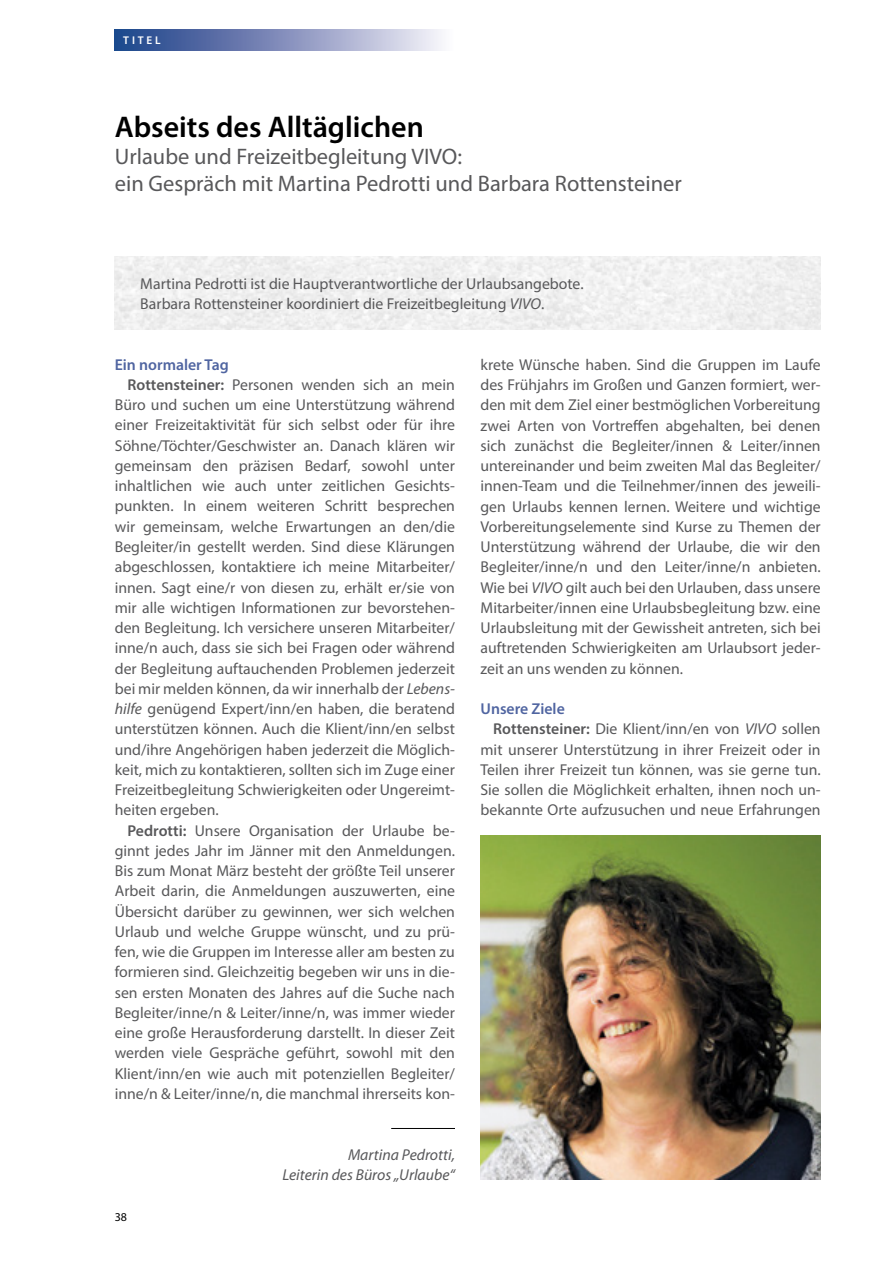
<style>
.page{position:relative;width:893px;height:1263px;background:#fff}
.page>*{position:absolute;margin:0;border:0;box-sizing:border-box;transform-origin:0 0}
.t1{font:600 30px "Myriad Pro";color:#000}
.t2{font:22.5px/27px "Myriad Pro";color:#58585a}
.t3{font:15.75px/20.2px "Myriad Pro";color:#58585a;text-align:justify}
.t4{font:italic 15.75px/20.2px "Myriad Pro";color:#58585a;text-align:right}
.t5{font:600 15.75px "Myriad Pro";color:#5065a1}
.t6{font:12px "Myriad Pro";color:#000}
.t7{font:600 11.25px "Myriad Pro";letter-spacing:.25em;color:#fff}
.s1{font-style:italic}
.s2{font-weight:600}
</style>
<div class="page">
<div style="left:115px;top:30px;width:340px;height:20px;background:linear-gradient(to right,#173a85,#f9f2fa)"></div>
<img style="left:480px;top:835px;width:341px;height:345px">
<hr style="left:391px;top:1128px;width:64px;height:1px;background:#000">
<p class="t7" style="left:123px;top:33px;width:39px">TITEL</p>
<h1 class="t1" style="left:115px;top:108px;width:310px">Abseits des Alltäglichen</h1>
<h2 class="t2" style="left:115px;top:143px;width:568px">Urlaube und Freizeitbegleitung VIVO:<br>ein Gespräch mit Martina Pedrotti und Barbara Rottensteiner</h2>
<p class="t3" style="left:140px;top:273px;width:445px">Martina Pedrotti ist die Hauptverantwortliche der Urlaubsangebote.<br>Barbara Rottensteiner koordiniert die Freizeitbegleitung <span class="s1">VIVO</span>.</p>
<p class="t5" style="left:115px;top:354px;width:115px">Ein normaler Tag</p>
<p class="t3" style="left:128px;top:374px;width:329px"><span class="s2">Rottensteiner:</span> Personen wenden sich an mein</p>
<p class="t3" style="left:115px;top:394px;width:342px">Büro und suchen um eine Unterstützung während</p>
<p class="t3" style="left:115px;top:415px;width:342px">einer Freizeitaktivität für sich selbst oder für ihre</p>
<p class="t3" style="left:115px;top:435px;width:342px">Söhne/Töchter/Geschwister an. Danach klären wir</p>
<p class="t3" style="left:115px;top:455px;width:342px">gemeinsam den präzisen Bedarf, sowohl unter</p>
<p class="t3" style="left:115px;top:476px;width:342px">inhaltlichen wie auch unter zeitlichen Gesichts-</p>
<p class="t3" style="left:115px;top:496px;width:342px">punkten. In einem weiteren Schritt besprechen</p>
<p class="t3" style="left:115px;top:516px;width:342px">wir gemeinsam, welche Erwartungen an den/die</p>
<p class="t3" style="left:115px;top:536px;width:342px">Begleiter/in gestellt werden. Sind diese Klärungen</p>
<p class="t3" style="left:115px;top:557px;width:342px">abgeschlossen, kontaktiere ich meine Mitarbeiter/</p>
<p class="t3" style="left:115px;top:577px;width:342px">innen. Sagt eine/r von diesen zu, erhält er/sie von</p>
<p class="t3" style="left:115px;top:597px;width:342px">mir alle wichtigen Informationen zur bevorstehen-</p>
<p class="t3" style="left:115px;top:617px;width:342px">den Begleitung. Ich versichere unseren Mitarbeiter/</p>
<p class="t3" style="left:115px;top:638px;width:342px">inne/n auch, dass sie sich bei Fragen oder während</p>
<p class="t3" style="left:115px;top:658px;width:342px">der Begleitung auftauchenden Problemen jederzeit</p>
<p class="t3" style="left:115px;top:678px;width:342px">bei mir melden können, da wir innerhalb der <span class="s1">Lebens-</span></p>
<p class="t3" style="left:115px;top:698px;width:342px"><span class="s1">hilfe</span> genügend Expert/inn/en haben, die beratend</p>
<p class="t3" style="left:115px;top:719px;width:342px">unterstützen können. Auch die Klient/inn/en selbst</p>
<p class="t3" style="left:115px;top:739px;width:342px">und/ihre Angehörigen haben jederzeit die Möglich-</p>
<p class="t3" style="left:115px;top:759px;width:342px">keit, mich zu kontaktieren, sollten sich im Zuge einer</p>
<p class="t3" style="left:115px;top:779px;width:342px">Freizeitbegleitung Schwierigkeiten oder Ungereimt-</p>
<p class="t3" style="left:115px;top:800px;width:105px">heiten ergeben.</p>
<p class="t3" style="left:128px;top:820px;width:329px"><span class="s2">Pedrotti:</span> Unsere Organisation der Urlaube be-</p>
<p class="t3" style="left:115px;top:840px;width:342px">ginnt jedes Jahr im Jänner mit den Anmeldungen.</p>
<p class="t3" style="left:115px;top:860px;width:342px">Bis zum Monat März besteht der größte Teil unserer</p>
<p class="t3" style="left:115px;top:881px;width:342px">Arbeit darin, die Anmeldungen auszuwerten, eine</p>
<p class="t3" style="left:115px;top:901px;width:342px">Übersicht darüber zu gewinnen, wer sich welchen</p>
<p class="t3" style="left:115px;top:921px;width:342px">Urlaub und welche Gruppe wünscht, und zu prü-</p>
<p class="t3" style="left:115px;top:941px;width:342px">fen, wie die Gruppen im Interesse aller am besten zu</p>
<p class="t3" style="left:115px;top:962px;width:342px">formieren sind. Gleichzeitig begeben wir uns in die-</p>
<p class="t3" style="left:115px;top:982px;width:342px">sen ersten Monaten des Jahres auf die Suche nach</p>
<p class="t3" style="left:115px;top:1002px;width:342px">Begleiter/inne/n &amp; Leiter/inne/n, was immer wieder</p>
<p class="t3" style="left:115px;top:1022px;width:342px">eine große Herausforderung darstellt. In dieser Zeit</p>
<p class="t3" style="left:115px;top:1043px;width:342px">werden viele Gespräche geführt, sowohl mit den</p>
<p class="t3" style="left:115px;top:1063px;width:342px">Klient/inn/en wie auch mit potenziellen Begleiter/</p>
<p class="t3" style="left:115px;top:1083px;width:342px">inne/n &amp; Leiter/inne/n, die manchmal ihrerseits kon-</p>
<p class="t6" style="left:115px;top:1209px;width:14px">38</p>
<p class="t4" style="left:282px;top:1144px;width:174px">Martina Pedrotti,<br>Leiterin des Büros „Urlaube“</p>
<p class="t3" style="left:480px;top:354px;width:342px">krete Wünsche haben. Sind die Gruppen im Laufe des Frühjahrs im Großen und Ganzen formiert, wer&shy;den mit dem Ziel einer bestmöglichen Vorbereitung zwei Arten von Vortreffen abgehalten, bei denen sich zunächst die Begleiter/innen &amp; Leiter/innen untereinander und beim zweiten Mal das Begleiter/ innen-Team und die Teilnehmer/innen des jeweili&shy;gen Urlaubs kennen lernen. Weitere und wichtige Vorbereitungselemente sind Kurse zu Themen der Unterstützung während der Urlaube, die wir den Begleiter/inne/n und den Leiter/inne/n anbieten.<br>Wie bei <span class="s1">VIVO</span> gilt auch bei den Urlauben, dass unsere Mitarbeiter/innen eine Urlaubsbegleitung bzw. eine Urlaubsleitung mit der Gewissheit antreten, sich bei auftretenden Schwierigkeiten am Urlaubsort jeder&shy;zeit an uns wenden zu können.</p>
<p class="t5" style="left:480px;top:699px;width:86px">Unsere Ziele</p>
<p class="t3" style="left:493px;top:719px;width:329px"><span class="s2">Rottensteiner:</span> Die Klient/inn/en von <span class="s1">VIVO</span> sollen</p>
<p class="t3" style="left:480px;top:739px;width:342px">mit unserer Unterstützung in ihrer Freizeit oder in</p>
<p class="t3" style="left:480px;top:759px;width:342px">Teilen ihrer Freizeit tun können, was sie gerne tun.</p>
<p class="t3" style="left:480px;top:779px;width:342px">Sie sollen die Möglichkeit erhalten, ihnen noch un-</p>
<p class="t3" style="left:480px;top:800px;width:342px">bekannte Orte aufzusuchen und neue Erfahrungen</p>
</div>
